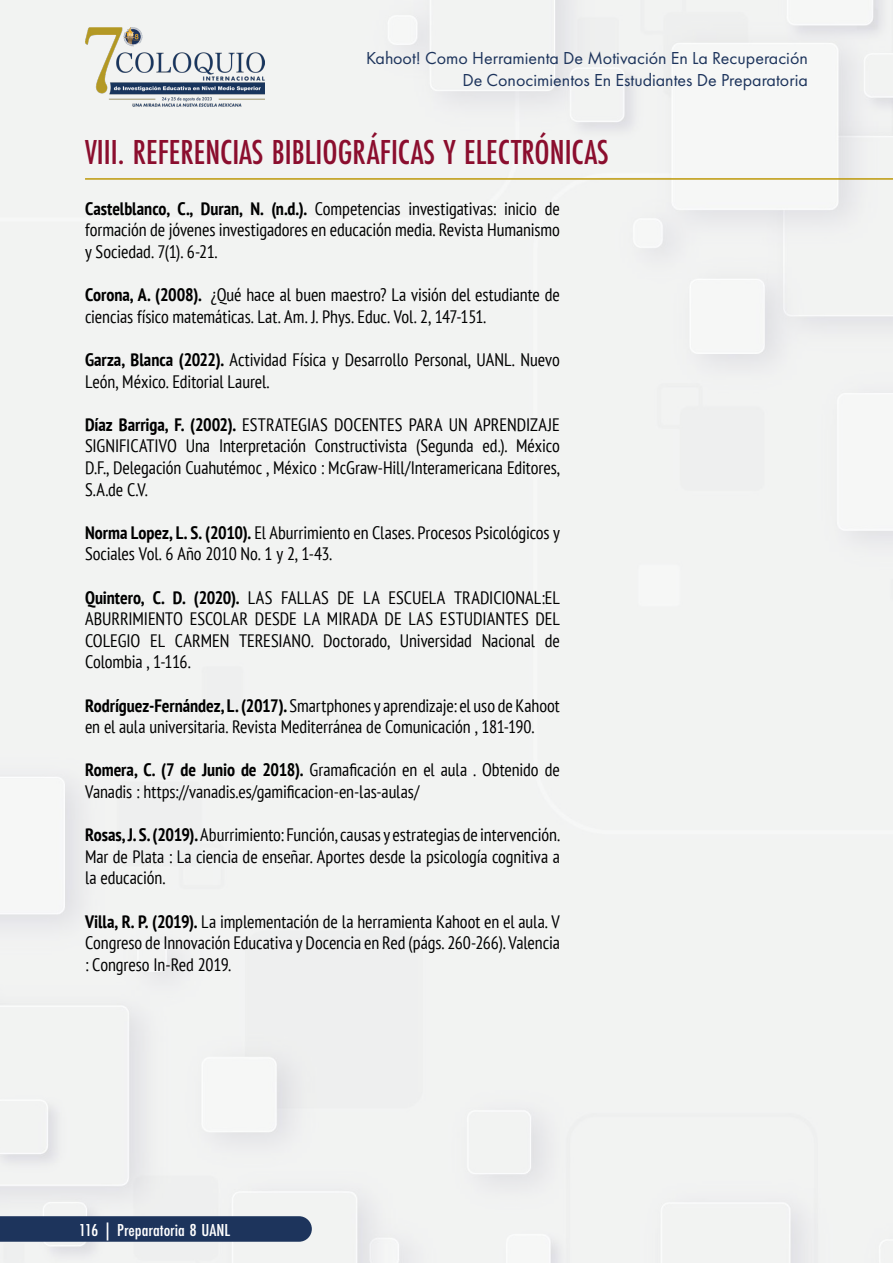
<style>
.page{position:relative;width:893px;height:1263px;background:#f2f3f2}
.page>*{position:absolute;margin:0;border:0;box-sizing:border-box;transform-origin:0 0}
.t1{font:500 36px "Futura PT Cond";color:#8b0e2e}
.t2{font:condensed 18px/21.6px "PT Sans";letter-spacing:-.005em;color:#000;text-align:justify}
.t3{font:18px/21.6px "Futura PT";color:#1d345c;text-align:right}
.t4{font:500 18px "Futura PT Cond";color:#fff;scale:1.08 1}
.s1{font-weight:700}
</style>
<div class="page">
<svg style="left:0;top:1216px;width:312px;height:26px;background:#22385f"></svg>
<img style="left:85px;top:27px;width:179px;height:82px">
<hr style="left:85px;top:178px;width:808px;height:2px;background:#bd9909">
<p class="t3" style="left:366px;top:47px;width:443px">Kahoot! Como Herramienta De Motivación En La Recuperación<br>De Conocimientos En Estudiantes De Preparatoria</p>
<h1 class="t1" style="left:85px;top:130px;width:525px">VIII. REFERENCIAS BIBLIOGRÁFICAS Y ELECTRÓNICAS</h1>
<p class="t2" style="left:85px;top:197px;width:476px"><span class="s1">Castelblanco, C., Duran, N. (n.d.).</span> Competencias investigativas: inicio de formación de jóvenes investigadores en educación media. Revista Humanismo y Sociedad. 7(1). 6-21.</p>
<p class="t2" style="left:85px;top:284px;width:476px"><span class="s1">Corona, A. (2008).</span> ¿Qué hace al buen maestro? La visión del estudiante de ciencias físico matemáticas. Lat. Am. J. Phys. Educ. Vol. 2, 147-151.</p>
<p class="t2" style="left:85px;top:348px;width:476px"><span class="s1">Garza, Blanca (2022).</span> Actividad Física y Desarrollo Personal, UANL. Nuevo<br>León, México. Editorial Laurel.</p>
<p class="t2" style="left:85px;top:413px;width:476px"><span class="s1">Díaz Barriga, F. (2002).</span> ESTRATEGIAS DOCENTES PARA UN APRENDIZAJE SIGNIFICATIVO Una Interpretación Constructivista (Segunda ed.). México D.F., Delegación Cuahutémoc , México : McGraw-Hill/Interamericana Editores, S.A.de C.V.</p>
<p class="t2" style="left:85px;top:521px;width:476px"><span class="s1">Norma Lopez, L. S. (2010).</span> El Aburrimiento en Clases. Procesos Psicológicos y<br>Sociales Vol. 6 Año 2010 No. 1 y 2, 1-43.</p>
<p class="t2" style="left:85px;top:586px;width:476px"><span class="s1">Quintero, C. D. (2020).</span> LAS FALLAS DE LA ESCUELA TRADICIONAL:EL ABURRIMIENTO ESCOLAR DESDE LA MIRADA DE LAS ESTUDIANTES DEL COLEGIO EL CARMEN TERESIANO. Doctorado, Universidad Nacional de Colombia , 1-116.</p>
<p class="t2" style="left:85px;top:694px;width:476px"><span class="s1">Rodríguez-Fernández, L. (2017).</span> Smartphones y aprendizaje: el uso de Kahoot en el aula universitaria. Revista Mediterránea de Comunicación , 181-190.</p>
<p class="t2" style="left:85px;top:759px;width:476px"><span class="s1">Romera, C. (7 de Junio de 2018).</span> Gramaficación en el aula . Obtenido de<br>Vanadis : https://vanadis.es/gamificacion-en-las-aulas/</p>
<p class="t2" style="left:85px;top:824px;width:476px"><span class="s1">Rosas, J. S. (2019).</span> Aburrimiento: Función, causas y estrategias de intervención.<br>Mar de Plata : La ciencia de enseñar. Aportes desde la psicología cognitiva a la educación.</p>
<p class="t2" style="left:85px;top:910px;width:476px"><span class="s1">Villa, R. P. (2019).</span> La implementación de la herramienta Kahoot en el aula. V Congreso de Innovación Educativa y Docencia en Red (págs. 260-266). Valencia : Congreso In-Red 2019.</p>
<p class="t4" style="left:79px;top:1219px;width:142px">116 | Preparatoria 8 UANL</p>
</div>
